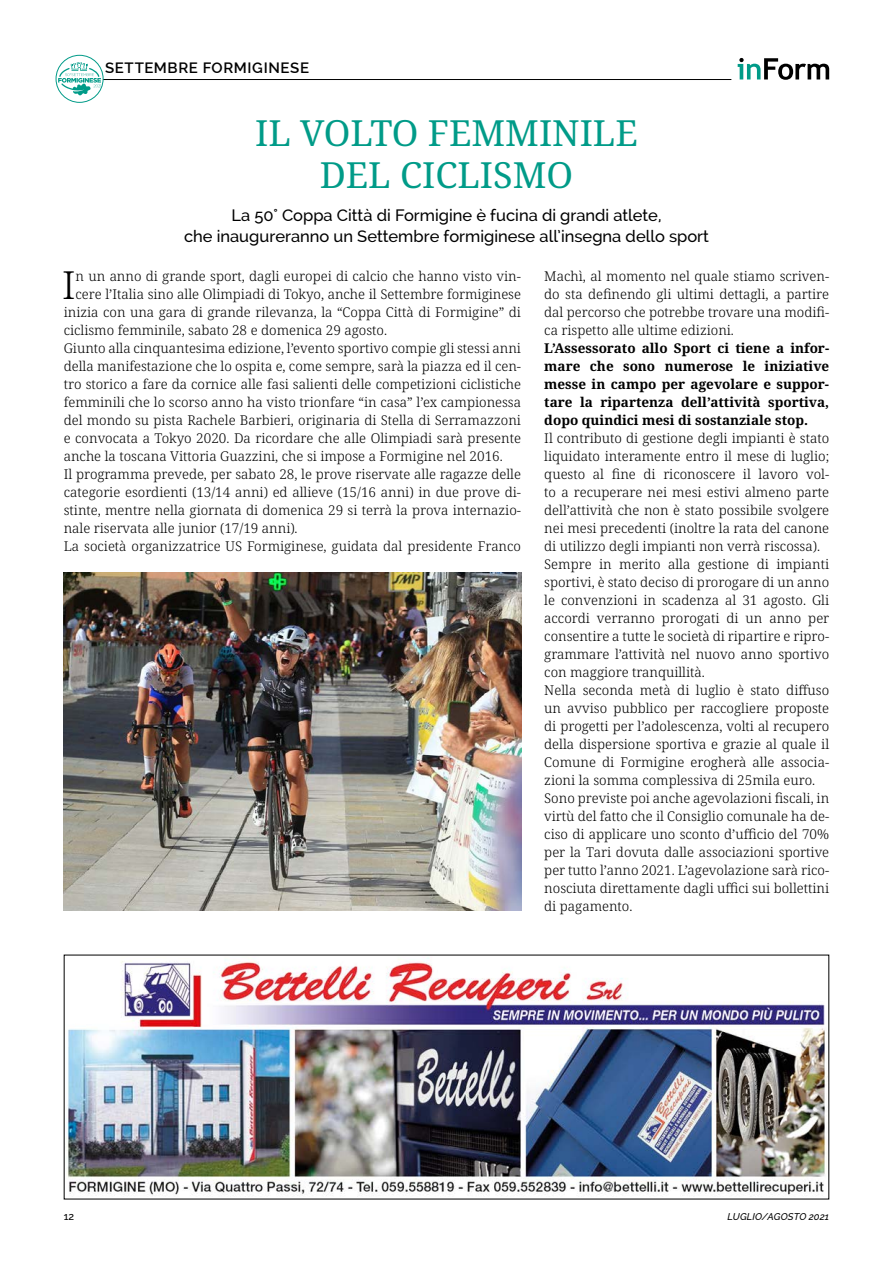
<style>
.page{position:relative;width:893px;height:1263px;background:#fff}
.page>*{position:absolute;margin:0;border:0;box-sizing:border-box;transform-origin:0 0}
.t1{font:300 38.7px "Avrile Serif";color:#000}
.t2{font:36px/42px "Avrile Serif";color:#009b88;text-align:center}
.t3{font:500 16.5px/21px "Raleway";color:#000;text-align:center}
.t4{font:600 15px "Raleway";letter-spacing:.04em;color:#000}
.t5{font:300 13.5px/18px "Avrile Serif";color:#000;text-align:justify}
.t6{font:700 13.5px/18px "Avrile Serif";color:#000;text-align:justify}
.t7{font:500 10.5px "Raleway";color:#000}
.t8{font:italic 500 9.75px "Raleway";letter-spacing:.015em;color:#000}
</style>
<div class="page">
<hr style="left:64px;top:79px;width:667px;height:1px;background:#000">
<svg style="left:738px;top:58px;width:91px;height:22px"></svg>
<img style="left:64px;top:572px;width:457px;height:338px">
<svg style="left:56px;top:55px;width:47px;height:47px"></svg>
<div style="left:56px;top:55px;width:48px;height:48px;border:1px solid #009b88;border-radius:50%"></div>
<svg style="left:58px;top:62px;width:43px;height:34px"></svg>
<img style="left:66px;top:958px;width:760px;height:237px">
<p class="t4" style="left:105px;top:59px;width:206px">SETTEMBRE FORMIGINESE</p>
<h2 class="t2" style="left:255px;top:113px;width:384px">IL VOLTO FEMMINILE<br>DEL CICLISMO</h2>
<p class="t3" style="left:184px;top:205px;width:526px">La 50° Coppa Città di Formigine è fucina di grandi atlete,<br>che inaugureranno un Settembre formiginese all’insegna dello sport</p>
<h1 class="t1" style="left:62px;top:259px;width:15px">I</h1>
<p class="t5" style="left:76px;top:267px;width:447px">n un anno di grande sport, dagli europei di calcio che hanno visto vin-</p>
<p class="t5" style="left:76px;top:285px;width:447px">cere l’Italia sino alle Olimpiadi di Tokyo, anche il Settembre formiginese</p>
<p class="t5" style="left:64px;top:303px;width:459px">inizia con una gara di grande rilevanza, la “Coppa Città di Formigine” di</p>
<p class="t5" style="left:64px;top:321px;width:325px">ciclismo femminile, sabato 28 e domenica 29 agosto.</p>
<p class="t5" style="left:64px;top:339px;width:459px">Giunto alla cinquantesima edizione, l’evento sportivo compie gli stessi anni</p>
<p class="t5" style="left:64px;top:357px;width:459px">della manifestazione che lo ospita e, come sempre, sarà la piazza ed il cen-</p>
<p class="t5" style="left:64px;top:375px;width:459px">tro storico a fare da cornice alle fasi salienti delle competizioni ciclistiche</p>
<p class="t5" style="left:64px;top:393px;width:459px">femminili che lo scorso anno ha visto trionfare “in casa” l’ex campionessa</p>
<p class="t5" style="left:64px;top:411px;width:459px">del mondo su pista Rachele Barbieri, originaria di Stella di Serramazzoni</p>
<p class="t5" style="left:64px;top:429px;width:459px">e convocata a Tokyo 2020. Da ricordare che alle Olimpiadi sarà presente</p>
<p class="t5" style="left:64px;top:447px;width:441px">anche la toscana Vittoria Guazzini, che si impose a Formigine nel 2016.</p>
<p class="t5" style="left:64px;top:465px;width:459px">Il programma prevede, per sabato 28, le prove riservate alle ragazze delle</p>
<p class="t5" style="left:64px;top:483px;width:459px">categorie esordienti (13/14 anni) ed allieve (15/16 anni) in due prove di-</p>
<p class="t5" style="left:64px;top:501px;width:459px">stinte, mentre nella giornata di domenica 29 si terrà la prova internazio-</p>
<p class="t5" style="left:64px;top:519px;width:235px">nale riservata alle junior (17/19 anni).</p>
<p class="t5" style="left:64px;top:537px;width:459px">La società organizzatrice US Formiginese, guidata dal presidente Franco</p>
<p class="t5" style="left:544px;top:267px;width:286px">Machì, al momento nel quale stiamo scriven&shy;do sta definendo gli ultimi dettagli, a partire dal percorso che potrebbe trovare una modifi&shy;ca rispetto alle ultime edizioni.</p>
<p class="t6" style="left:544px;top:339px;width:286px">L’Assessorato allo Sport ci tiene a infor&shy;mare che sono numerose le iniziative messe in campo per agevolare e suppor&shy;tare la ripartenza dell’attività sportiva, dopo quindici mesi di sostanziale stop.</p>
<p class="t5" style="left:544px;top:429px;width:286px;text-align:left">Il contributo di gestione degli impianti è stato liquidato interamente entro il mese di luglio; questo al fine di riconoscere il lavoro vol&shy;to a recuperare nei mesi estivi almeno parte dell’attività che non è stato possibile svolgere nei mesi precedenti (inoltre la rata del canone di utilizzo degli impianti non verrà riscossa).<br>Sempre in merito alla gestione di impianti sportivi, è stato deciso di prorogare di un anno le convenzioni in scadenza al 31 agosto. Gli accordi verranno prorogati di un anno per consentire a tutte le società di ripartire e ripro&shy;grammare l’attività nel nuovo anno sportivo con maggiore tranquillità.<br>Nella seconda metà di luglio è stato diffuso un avviso pubblico per raccogliere proposte di progetti per l’adolescenza, volti al recupero della dispersione sportiva e grazie al quale il Comune di Formigine erogherà alle associa&shy;zioni la somma complessiva di 25mila euro.<br>Sono previste poi anche agevolazioni fiscali, in virtù del fatto che il Consiglio comunale ha de&shy;ciso di applicare uno sconto d’ufficio del 70% per la Tari dovuta dalle associazioni sportive per tutto l’anno 2021. L’agevolazione sarà rico&shy;nosciuta direttamente dagli uffici sui bollettini di pagamento.</p>
<p class="t7" style="left:64px;top:1211px;width:12px">12</p>
<p class="t8" style="left:727px;top:1211px;width:103px">LUGLIO/AGOSTO 2021</p>
</div>
